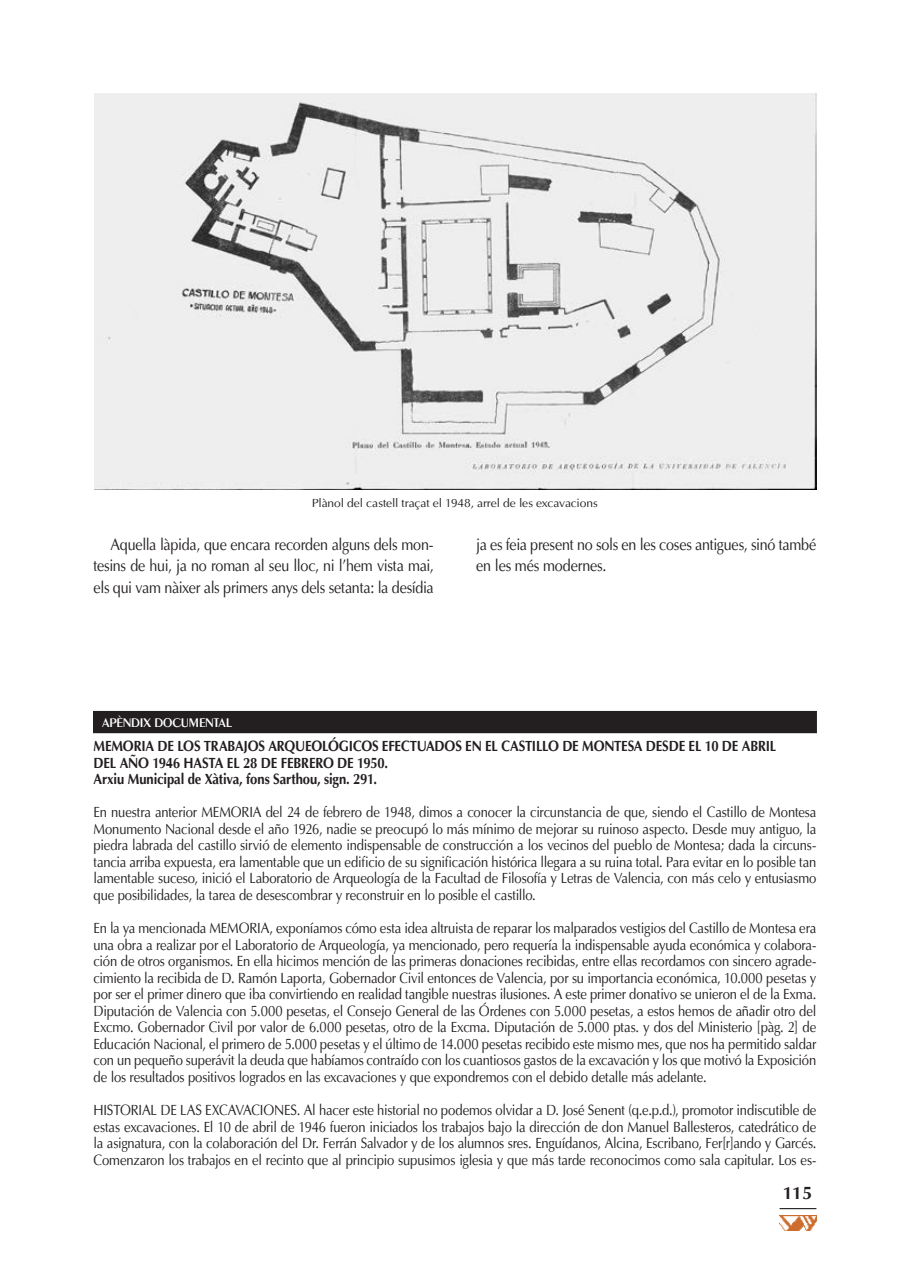
<style>
.page{position:relative;width:910px;height:1280px;background:#fff}
.page>*{position:absolute;margin:0;border:0;box-sizing:border-box;transform-origin:0 0}
.t1{font:700 18px "Ottawa";color:#231f20}
.t2{font:16.5px/21.1px "Ottawa Plain";letter-spacing:-.02em;color:#231f20;text-align:justify;scale:.87 1}
.t3{font:15px/16.5px "Ottawa Plain";letter-spacing:-.01em;color:#231f20;text-align:justify;scale:.87 1}
.t4{font:700 15px/16.5px "Ottawa";letter-spacing:-.01em;color:#231f20;scale:.87 1}
.t5{font:13.5px "Penguin Plain";letter-spacing:-.015em;color:#fff}
.t6{font:12px "Ottawa Plain";letter-spacing:-.01em;color:#231f20}
</style>
<div class="page">
<hr style="left:780px;top:1208px;width:36px;height:1px;background:#231f20">
<img style="left:780px;top:1216px;width:36px;height:14px">
<img style="left:94px;top:94px;width:722px;height:395px">
<div style="left:94px;top:711px;width:722px;height:22px;background:#231f20"></div>
<p class="t6" style="left:312px;top:496px;width:287px">Plànol del castell traçat el 1948, arrel de les excavacions</p>
<p class="t2" style="left:94px;top:534px;width:393px;text-indent:17px">Aquella làpida, que encara recorden alguns dels mon&shy;tesins de hui, ja no roman al seu lloc, ni l’hem vista mai, els qui vam nàixer als primers anys dels setanta: la desídia</p>
<p class="t2" style="left:476px;top:534px;width:392px">ja es feia present no sols en les coses antigues, sinó també en les més modernes.</p>
<p class="t5" style="left:102px;top:714px;width:131px">APÈNDIX DOCUMENTAL</p>
<p class="t4" style="left:94px;top:738px;width:786px">MEMORIA DE LOS TRABAJOS ARQUEOLÓGICOS EFECTUADOS EN EL CASTILLO DE MONTESA DESDE EL 10 DE ABRIL<br>DEL AÑO 1946 HASTA EL 28 DE FEBRERO DE 1950.<br>Arxiu Municipal de Xàtiva, fons Sarthou, sign. 291.</p>
<p class="t3" style="left:94px;top:804px;width:832px">En nuestra anterior MEMORIA del 24 de febrero de 1948, dimos a conocer la circunstancia de que, siendo el Castillo de Montesa Monumento Nacional desde el año 1926, nadie se preocupó lo más mínimo de mejorar su ruinoso aspecto. Desde muy antiguo, la piedra labrada del castillo sirvió de elemento indispensable de construcción a los vecinos del pueblo de Montesa; dada la circuns&shy;tancia arriba expuesta, era lamentable que un edificio de su significación histórica llegara a su ruina total. Para evitar en lo posible tan lamentable suceso, inició el Laboratorio de Arqueología de la Facultad de Filosofía y Letras de Valencia, con más celo y entusiasmo que posibilidades, la tarea de desescombrar y reconstruir en lo posible el castillo.</p>
<p class="t3" style="left:94px;top:920px;width:832px">En la ya mencionada MEMORIA, exponíamos cómo esta idea altruista de reparar los malparados vestigios del Castillo de Montesa era una obra a realizar por el Laboratorio de Arqueología, ya mencionado, pero requería la indispensable ayuda económica y colabora&shy;ción de otros organismos. En ella hicimos mención de las primeras donaciones recibidas, entre ellas recordamos con sincero agrade&shy;cimiento la recibida de D. Ramón Laporta, Gobernador Civil entonces de Valencia, por su importancia económica, 10.000 pesetas y por ser el primer dinero que iba convirtiendo en realidad tangible nuestras ilusiones. A este primer donativo se unieron el de la Exma.<br>Diputación de Valencia con 5.000 pesetas, el Consejo General de las Órdenes con 5.000 pesetas, a estos hemos de añadir otro del Excmo. Gobernador Civil por valor de 6.000 pesetas, otro de la Excma. Diputación de 5.000 ptas. y dos del Ministerio [pàg. 2] de Educación Nacional, el primero de 5.000 pesetas y el último de 14.000 pesetas recibido este mismo mes, que nos ha permitido saldar con un pequeño superávit la deuda que habíamos contraído con los cuantiosos gastos de la excavación y los que motivó la Exposición de los resultados positivos logrados en las excavaciones y que expondremos con el debido detalle más adelante.</p>
<p class="t3" style="left:94px;top:1102px;width:832px">HISTORIAL DE LAS EXCAVACIONES. Al hacer este historial no podemos olvidar a D. José Senent (q.e.p.d.), promotor indiscutible de estas excavaciones. El 10 de abril de 1946 fueron iniciados los trabajos bajo la dirección de don Manuel Ballesteros, catedrático de la asignatura, con la colaboración del Dr. Ferrán Salvador y de los alumnos sres. Enguídanos, Alcina, Escribano, Fer[r]ando y Garcés.<br>Comenzaron los trabajos en el recinto que al principio supusimos iglesia y que más tarde reconocimos como sala capitular. Los es-</p>
<p class="t1" style="left:783px;top:1182px;width:31px">115</p>
</div>
